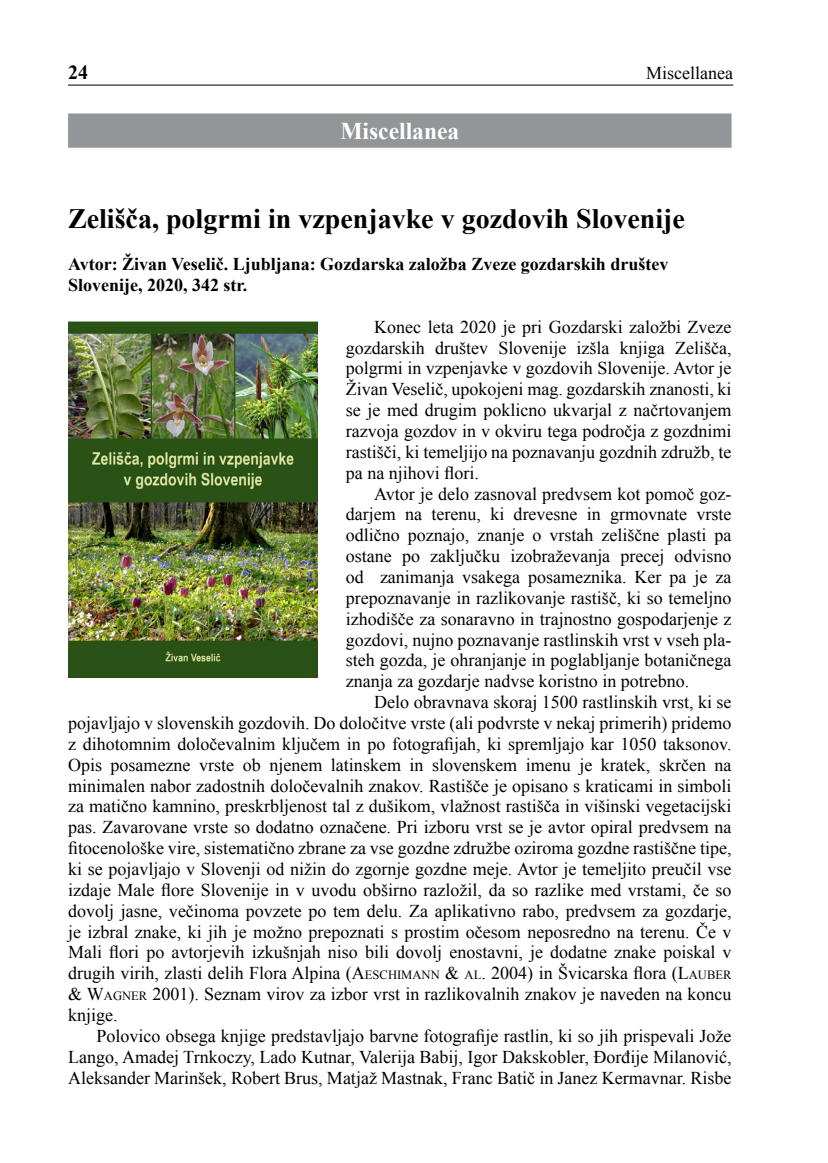
<style>
.page{position:relative;width:828px;height:1163px;background:#fff}
.page>*{position:absolute;margin:0;border:0;box-sizing:border-box;transform-origin:0 0}
.TEKST{font:700 28px "Times New Roman";color:#000}
.t1{font:700 24px "Times New Roman";color:#fff}
.t2{font:700 20px "Times New Roman";color:#000}
.TEKST-2{font:18px/20.8px "Times New Roman";color:#000;text-align:justify}
.TEKST-3{font:700 18px/20.8px "Times New Roman";color:#000}
.s1{font-style:inherit}
.s2{font-size:12.6px}
</style>
<div class="page">
<hr style="left:68px;top:85px;width:665px;height:1px;background:#000">
<div style="left:69px;top:114px;width:661px;height:33px;background:#939598"></div>
<hr style="left:68px;top:113px;width:663px;height:2px;background:#939598">
<hr style="left:68px;top:115px;width:2px;height:31px;background:#939598">
<hr style="left:729px;top:115px;width:2px;height:31px;background:#939598">
<hr style="left:68px;top:146px;width:663px;height:2px;background:#939598">
<img style="left:68px;top:322px;width:249px;height:355px">
<p class="t2" style="left:68px;top:58px;width:21px">24</p>
<p class="TEKST-2" style="left:646px;top:62px;width:88px">Miscellanea</p>
<p class="t1" style="left:340px;top:114px;width:120px">Miscellanea</p>
<p class="TEKST" style="left:68px;top:199px;width:618px">Zelišča, polgrmi in vzpenjavke v gozdovih Slovenije</p>
<p class="TEKST-3" style="left:68px;top:253px;width:602px">Avtor: Živan Veselič. Ljubljana: Gozdarska založba Zveze gozdarskih društev<br>Slovenije, 2020, 342 str.</p>
<p class="TEKST-2" style="left:346px;top:316px;width:387px;text-indent:28px">Konec leta 2020 je pri Gozdarski založbi Zveze gozdarskih društev Slovenije izšla knjiga Zelišča, polgrmi in vzpenjavke v gozdovih Slovenije. Avtor je Živan Veselič, upokojeni mag. gozdarskih znanosti, ki se je med drugim poklicno ukvarjal z načrtovanjem razvoja gozdov in v okviru tega področja z gozdnimi rastišči, ki temeljijo na poznavanju gozdnih združb, te pa na njihovi flori.</p>
<p class="TEKST-2" style="left:346px;top:482px;width:387px;text-indent:28px">Avtor je delo zasnoval predvsem kot pomoč goz&shy;darjem na terenu, ki drevesne in grmovnate vrste odlično poznajo, znanje o vrstah zeliščne plasti pa ostane po zaključku izobraževanja precej odvisno od zanimanja vsakega posameznika. Ker pa je za prepoznavanje in razlikovanje rastišč, ki so temeljno izhodišče za sonaravno in trajnostno gospodarjenje z gozdovi, nujno poznavanje rastlinskih vrst v vseh pla&shy;steh gozda, je ohranjanje in poglabljanje botaničnega znanja za gozdarje nadvse koristno in potrebno.</p>
<p class="TEKST-2" style="left:68px;top:691px;width:665px;text-indent:306px">Delo obravnava skoraj 1500 rastlinskih vrst, ki se pojavljajo v slovenskih gozdovih. Do določitve vrste (ali podvrste v nekaj primerih) pridemo z dihotomnim določevalnim ključem in po fotografijah, ki spremljajo kar 1050 taksonov.<br>Opis posamezne vrste ob njenem latinskem in slovenskem imenu je kratek, skrčen na minimalen nabor zadostnih določevalnih znakov. Rastišče je opisano s kraticami in simboli za matično kamnino, preskrbljenost tal z dušikom, vlažnost rastišča in višinski vegetacijski pas. Zavarovane vrste so dodatno označene. Pri izboru vrst se je avtor opiral predvsem na fitocenološke vire, sistematično zbrane za vse gozdne združbe oziroma gozdne rastiščne tipe, ki se pojavljajo v Slovenji od nižin do zgornje gozdne meje. Avtor je temeljito preučil vse izdaje Male flore Slovenije in v uvodu obširno razložil, da so razlike med vrstami, če so dovolj jasne, večinoma povzete po tem delu. Za aplikativno rabo, predvsem za gozdarje, je izbral znake, ki jih je možno prepoznati s prostim očesom neposredno na terenu. Če v Mali flori po avtorjevih izkušnjah niso bili dovolj enostavni, je dodatne znake poiskal v drugih virih, zlasti delih Flora Alpina (<span class="s1">A</span><span class="s2">ESCHIMANN</span> <span class="s1">&amp;</span> <span class="s2">AL</span><span class="s1">.</span> 2004) in Švicarska flora (<span class="s1">L</span><span class="s2">AUBER </span><span class="s1">&amp; W</span><span class="s2">AGNER</span> 2001). Seznam virov za izbor vrst in razlikovalnih znakov je naveden na koncu knjige.</p>
<p class="TEKST-2" style="left:68px;top:1024px;width:665px;text-indent:28px">Polovico obsega knjige predstavljajo barvne fotografije rastlin, ki so jih prispevali Jože Lango, Amadej Trnkoczy, Lado Kutnar, Valerija Babij, Igor Dakskobler, Đorđije Milanović, Aleksander Marinšek, Robert Brus, Matjaž Mastnak, Franc Batič in Janez Kermavnar. Risbe</p>
</div>
